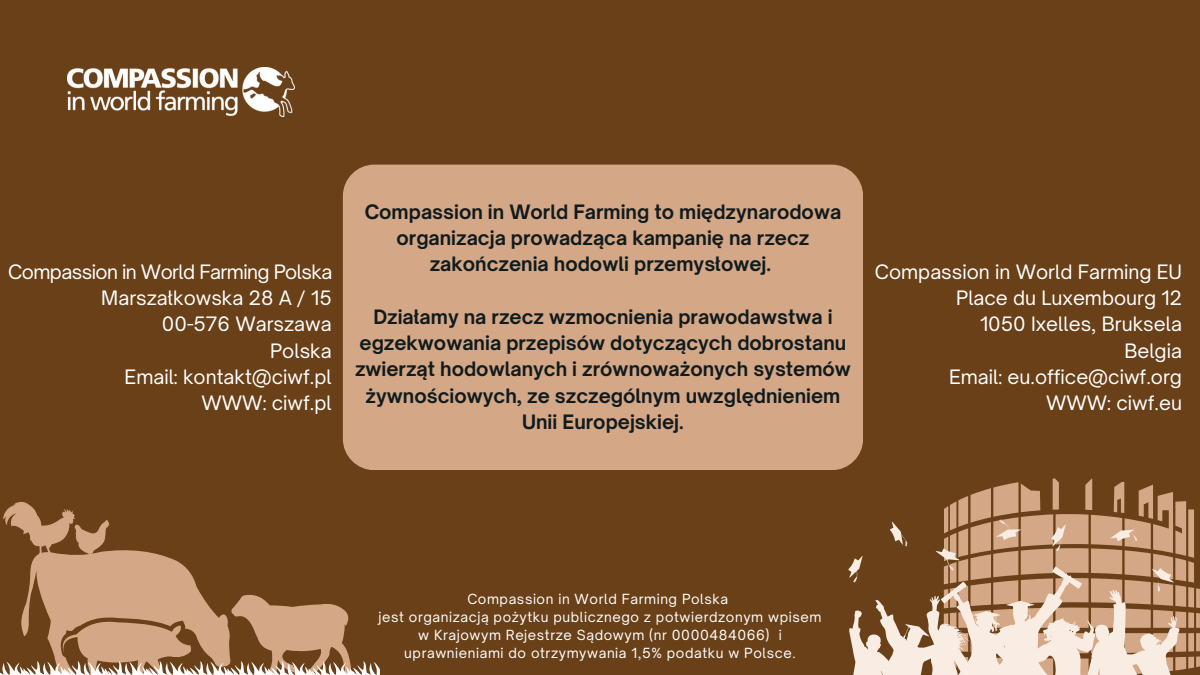
<style>
.page{position:relative;width:1200px;height:675px;background:#6a4018}
.page>*{position:absolute;margin:0;border:0;box-sizing:border-box;transform-origin:0 0}
.t1{font:700 19px/26.2px "Open Sauce One";color:#111b1e;text-align:center}
.t2{font:19px "Open Sauce One";color:#fff}
.t3{font:19px "Open Sauce One";letter-spacing:-.03em;color:#fff}
.t4{font:13.4px/18px "Open Sauce One";letter-spacing:.045em;color:#fff;text-align:center}
</style>
<div class="page">
<svg style="left:944px;top:478px;width:256px;height:192px"></svg>
<svg style="left:848px;top:519px;width:332px;height:156px"></svg>
<svg style="left:0;top:502px;width:380px;height:173px"></svg>
<div style="left:343px;top:165px;width:520px;height:305px;background:#d4a886;border-radius:32px"></div>
<img style="left:68px;top:68px;width:227px;height:49px">
<p class="t3" style="left:8px;top:260px;width:326px">Compassion in World Farming Polska</p>
<p class="t2" style="left:101px;top:286px;width:232px">Marszałkowska 28 A / 15</p>
<p class="t2" style="left:162px;top:312px;width:171px">00-576 Warszawa</p>
<p class="t2" style="left:270px;top:339px;width:63px">Polska</p>
<p class="t2" style="left:125px;top:365px;width:209px">Email: kontakt@ciwf.pl</p>
<p class="t2" style="left:202px;top:391px;width:132px">WWW: ciwf.pl</p>
<p class="t1" style="left:365px;top:198px;width:478px">Compassion in World Farming to międzynarodowa organizacja prowadząca kampanię na rzecz zakończenia hodowli przemysłowej.</p>
<p class="t1" style="left:355px;top:303px;width:497px">Działamy na rzecz wzmocnienia prawodawstwa i egzekwowania przepisów dotyczących dobrostanu zwierząt hodowlanych i zrównoważonych systemów żywnościowych, ze szczególnym uwzględnieniem Unii Europejskiej.</p>
<p class="t2" style="left:875px;top:260px;width:309px">Compassion in World Farming EU</p>
<p class="t2" style="left:956px;top:286px;width:227px">Place du Luxembourg 12</p>
<p class="t2" style="left:980px;top:312px;width:203px">1050 Ixelles, Bruksela</p>
<p class="t2" style="left:1124px;top:339px;width:59px">Belgia</p>
<p class="t2" style="left:949px;top:365px;width:234px">Email: eu.office@ciwf.org</p>
<p class="t2" style="left:1046px;top:391px;width:137px">WWW: ciwf.eu</p>
<p class="t4" style="left:467px;top:590px;width:262px">Compassion in World Farming Polska</p>
<p class="t4" style="left:379px;top:608px;width:444px">jest organizacją pożytku publicznego z potwierdzonym wpisem w Krajowym Rejestrze Sądowym (nr 0000484066) i uprawnieniami do otrzymywania 1,5% podatku w Polsce.</p>
</div>
